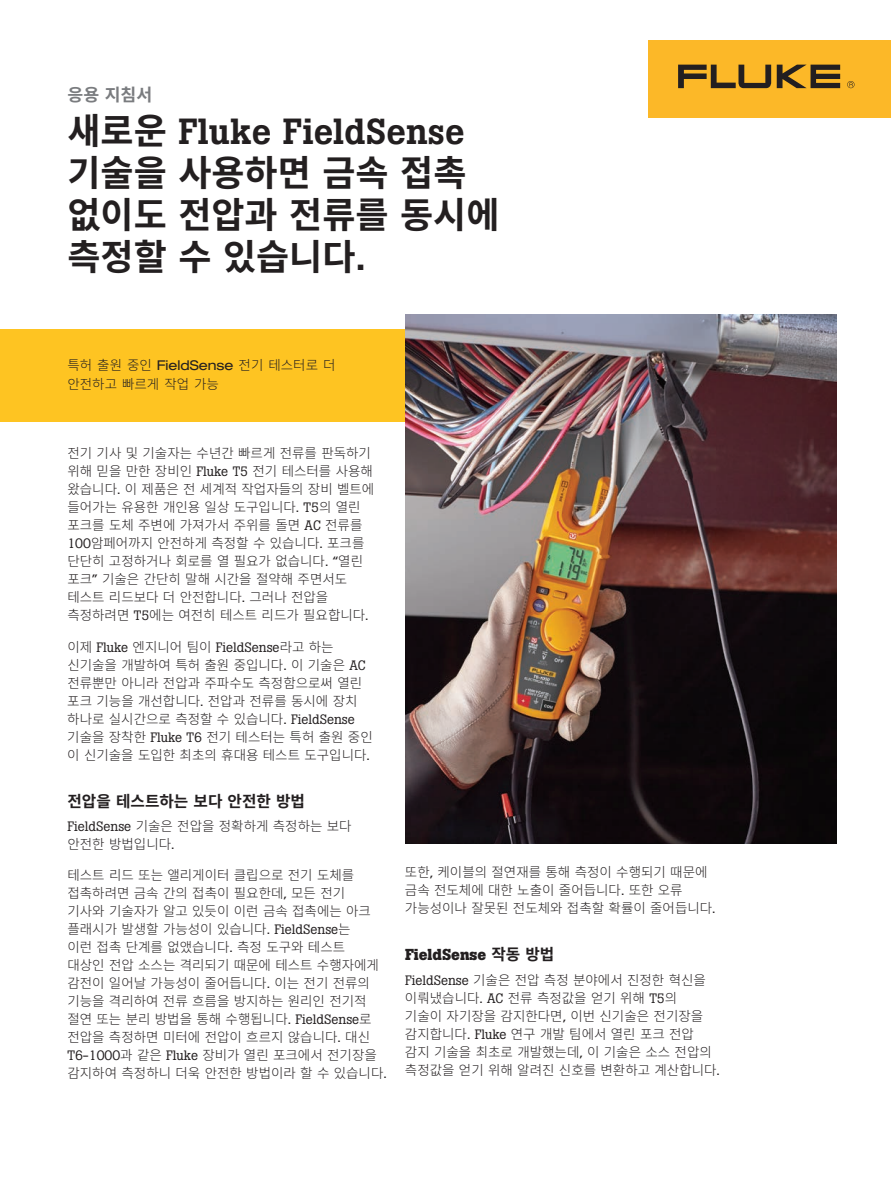
<style>
.page{position:relative;width:891px;height:1188px;background:#fff}
.page>*{position:absolute;margin:0;border:0;box-sizing:border-box;transform-origin:0 0}
.t1{font:700 36px/42px "Noto Sans CJ Kkr";color:#231f20}
.t2{font:500 36px "Boton Pro";color:#231f20}
.t3{font:700 17.25px "Noto Sans CJ Kkr";color:#7a7c7f}
.t4{font:700 15.75px "Noto Sans CJ Kkr";color:#231f20}
.t5{font:700 15.75px "Boton Pro";color:#231f20}
.t6{font:300 13.5px/18px "Noto Sans CJ Kkr";color:#231f20}
.t7{font:13.5px "Boton Pro";color:#231f20}
.s1{font-family:"Noto Sans CJ Kkr";font-weight:700}
.s2{font-family:"Boton Pro";font-weight:500}
.s3{font-family:"Helvetica Neue LT Pro";font-weight:400;font-stretch:expanded}
.s4{font-family:"Boton Pro";font-weight:400}
.s5{font-family:"Noto Sans CJ Kkr";font-weight:300}
.s6{font-family:"Noto Sans CJ Kkr"}
</style>
<div class="page">
<div style="left:0;top:329px;width:518px;height:93px;background:#fec422"></div>
<img style="left:405px;top:314px;width:432px;height:529px">
<div style="left:648px;top:40px;width:243px;height:78px;background:#fcb828"></div>
<svg style="left:777px;top:65px;width:63px;height:23px"></svg>
<svg style="left:678px;top:65px;width:93px;height:23px"></svg>
<svg style="left:847px;top:81px;width:8px;height:7px"></svg>
<p class="t3" style="left:68px;top:85px;width:86px">응용 지침서</p>
<h1 class="t2" style="left:68px;top:108px;width:399px"><span class="s1">새로운</span> Fluke FieldSense</h1>
<h1 class="t1" style="left:67px;top:152px;width:434px">기술을 사용하면 금속 접촉 없이도 전압과 전류를 동시에 측정할 수 있습니다<span class="s2">.</span></h1>
<p class="t6" style="left:67px;top:356px;width:269px;line-height:18.8px">특허 출원 중인 <span class="s3">FieldSense</span> 전기 테스터로 더 안전하고 빠르게 작업 가능</p>
<p class="t6" style="left:67px;top:445px;width:309px">전기 기사 및 기술자는 수년간 빠르게 전류를 판독하기 위해 믿을 만한 장비인 <span class="s4">Fluke T5</span> 전기 테스터를 사용해 왔습니다<span class="s4">.</span> 이 제품은 전 세계적 작업자들의 장비 벨트에 들어가는 유용한 개인용 일상 도구입니다<span class="s4">. T5</span>의 열린 포크를 도체 주변에 가져가서 주위를 돌면 <span class="s4">AC</span> 전류를<br><span class="s4">100</span>암페어까지 안전하게 측정할 수 있습니다<span class="s4">.</span> 포크를 단단히 고정하거나 회로를 열 필요가 없습니다<span class="s4">. “</span>열린 포크<span class="s4">”</span> 기술은 간단히 말해 시간을 절약해 주면서도 테스트 리드보다 더 안전합니다<span class="s4">.</span> 그러나 전압을 측정하려면 <span class="s4">T5</span>에는 여전히 테스트 리드가 필요합니다<span class="s4">.</span></p>
<p class="t7" style="left:67px;top:638px;width:268px"><span class="s5">이제</span> Fluke <span class="s5">엔지니어 팀이</span> FieldSense<span class="s5">라고 하는</span></p>
<p class="t6" style="left:67px;top:656px;width:307px">신기술을 개발하여 특허 출원 중입니다<span class="s4">.</span> 이 기술은 <span class="s4">AC </span>전류뿐만 아니라 전압과 주파수도 측정함으로써 열린 포크 기능을 개선합니다<span class="s4">.</span> 전압과 전류를 동시에 장치 하나로 실시간으로 측정할 수 있습니다<span class="s4">. FieldSense </span>기술을 장착한 <span class="s4">Fluke T6</span> 전기 테스터는 특허 출원 중인 이 신기술을 도입한 최초의 휴대용 테스트 도구입니다<span class="s4">.</span></p>
<p class="t4" style="left:68px;top:792px;width:239px">전압을 테스트하는 보다 안전한 방법</p>
<p class="t6" style="left:67px;top:817px;width:286px"><span class="s4">FieldSense</span> 기술은 전압을 정확하게 측정하는 보다 안전한 방법입니다<span class="s4">.</span></p>
<p class="t6" style="left:67px;top:867px;width:321px">테스트 리드 또는 앨리게이터 클립으로 전기 도체를 접촉하려면 금속 간의 접촉이 필요한데<span class="s4">,</span> 모든 전기<br>기사와 기술자가 알고 있듯이 이런 금속 접촉에는 아크 플래시가 발생할 가능성이 있습니다<span class="s4">. FieldSense</span>는<br>이런 접촉 단계를 없앴습니다<span class="s4">.</span> 측정 도구와 테스트<br>대상인 전압 소스는 격리되기 때문에 테스트 수행자에게 감전이 일어날 가능성이 줄어듭니다<span class="s4">.</span> 이는 전기 전류의 기능을 격리하여 전류 흐름을 방지하는 원리인 전기적 절연 또는 분리 방법을 통해 수행됩니다<span class="s4">. FieldSense</span>로 전압을 측정하면 미터에 전압이 흐르지 않습니다<span class="s4">.</span> 대신<br><span class="s4">T6-1000</span>과 같은 <span class="s4">Fluke</span> 장비가 열린 포크에서 전기장을 감지하여 측정하니 더욱 안전한 방법이라 할 수 있습니다<span class="s4">.</span></p>
<p class="t6" style="left:405px;top:864px;width:312px">또한<span class="s4">,</span> 케이블의 절연재를 통해 측정이 수행되기 때문에 금속 전도체에 대한 노출이 줄어듭니다<span class="s4">.</span> 또한 오류 가능성이나 잘못된 전도체와 접촉할 확률이 줄어듭니다<span class="s4">.</span></p>
<p class="t5" style="left:405px;top:945px;width:151px">FieldSense <span class="s6">작동 방법</span></p>
<p class="t6" style="left:405px;top:971px;width:317px"><span class="s4">FieldSense</span> 기술은 전압 측정 분야에서 진정한 혁신을 이뤄냈습니다<span class="s4">. AC</span> 전류 측정값을 얻기 위해 <span class="s4">T5</span>의<br>기술이 자기장을 감지한다면<span class="s4">,</span> 이번 신기술은 전기장을 감지합니다<span class="s4">. Fluke</span> 연구 개발 팀에서 열린 포크 전압 감지 기술을 최초로 개발했는데<span class="s4">,</span> 이 기술은 소스 전압의 측정값을 얻기 위해 알려진 신호를 변환하고 계산합니다<span class="s4">.</span></p>
</div>
